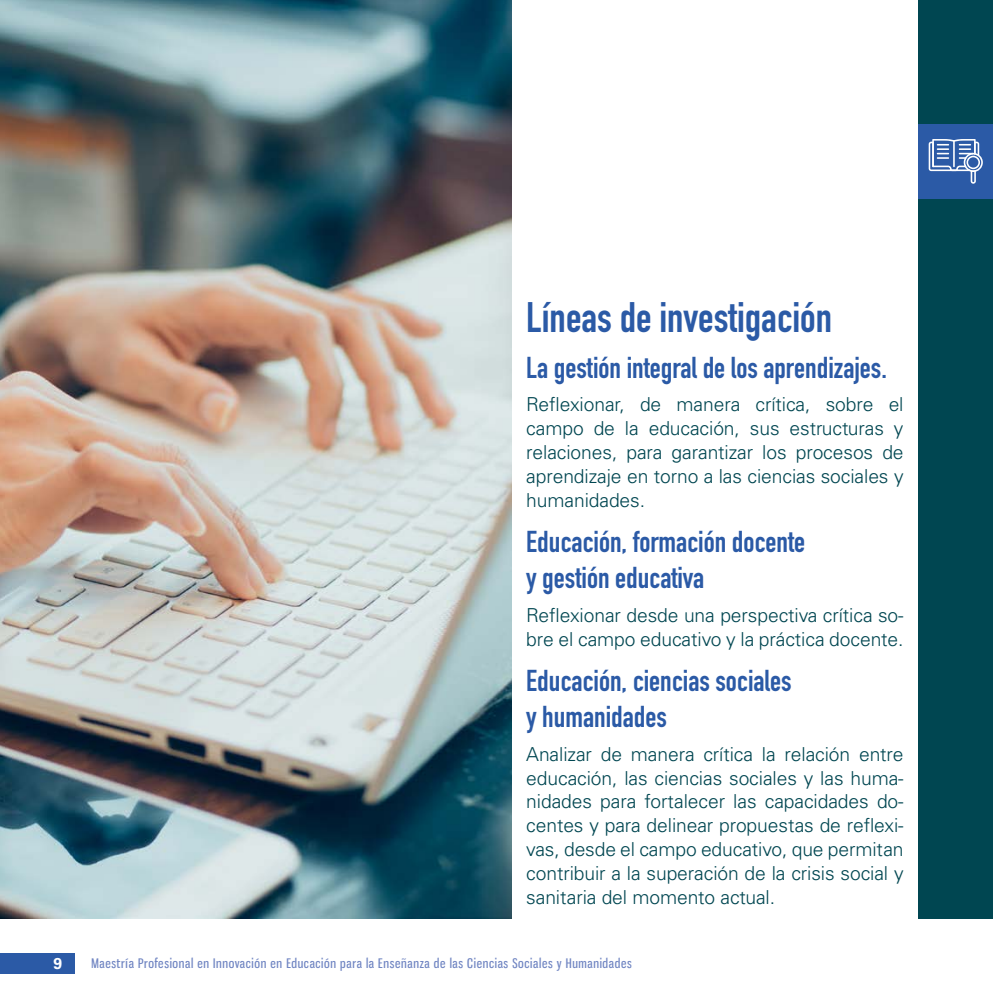
<style>
.page{position:relative;width:993px;height:993px;background:#fff}
.page>*{position:absolute;margin:0;border:0;box-sizing:border-box;transform-origin:0 0}
.t1{font:700 42px "DIN Condensed";color:#2b5aa6}
.t2{font:700 29.75px/35.7px "DIN Condensed";color:#2b5aa6}
.t3{font:300 19.25px/23.8px "Univers LT Std";letter-spacing:-.005em;color:#004651;text-align:justify}
.t4{font:700 15.75px "Univers LT Std";color:#fff}
.t5{font:13.12px "Gnuolane Rg";letter-spacing:.05em;color:#7085c2}
</style>
<div class="page">
<div style="left:0;top:952px;width:74px;height:21px;background:#2b5aa6"></div>
<div style="left:918px;top:0;width:74px;height:918px;background:#004651"></div>
<div style="left:918px;top:124px;width:74px;height:74px;background:#2b5aa6"></div>
<svg style="left:928px;top:139px;width:54px;height:45px"></svg>
<img style="left:0;top:0;width:511px;height:918px">
<h1 class="t1" style="left:526px;top:289px;width:307px">Líneas de investigación</h1>
<h2 class="t2" style="left:526px;top:349px;width:362px">La gestión integral de los aprendizajes.</h2>
<p class="t3" style="left:526px;top:392px;width:379px">Reflexionar, de manera crítica, sobre el campo de la educación, sus estructuras y relaciones, para garantizar los procesos de aprendizaje en torno a las ciencias sociales y humanidades.</p>
<h2 class="t2" style="left:526px;top:523px;width:280px">Educación, formación docente y gestión educativa</h2>
<p class="t3" style="left:526px;top:602px;width:378px">Reflexionar desde una perspectiva crítica so&shy;bre el campo educativo y la práctica docente.</p>
<h2 class="t2" style="left:526px;top:662px;width:267px">Educación, ciencias sociales y humanidades</h2>
<p class="t3" style="left:526px;top:741px;width:379px">Analizar de manera crítica la relación entre educación, las ciencias sociales y las huma&shy;nidades para fortalecer las capacidades do&shy;centes y para delinear propuestas de reflexi&shy;vas, desde el campo educativo, que permitan contribuir a la superación de la crisis social y sanitaria del momento actual.</p>
<p class="t4" style="left:54px;top:953px;width:10px">9</p>
<p class="t5" style="left:92px;top:954px;width:541px">Maestría Profesional en Innovación en Educación para la Enseñanza de las Ciencias Sociales y Humanidades</p>
</div>
